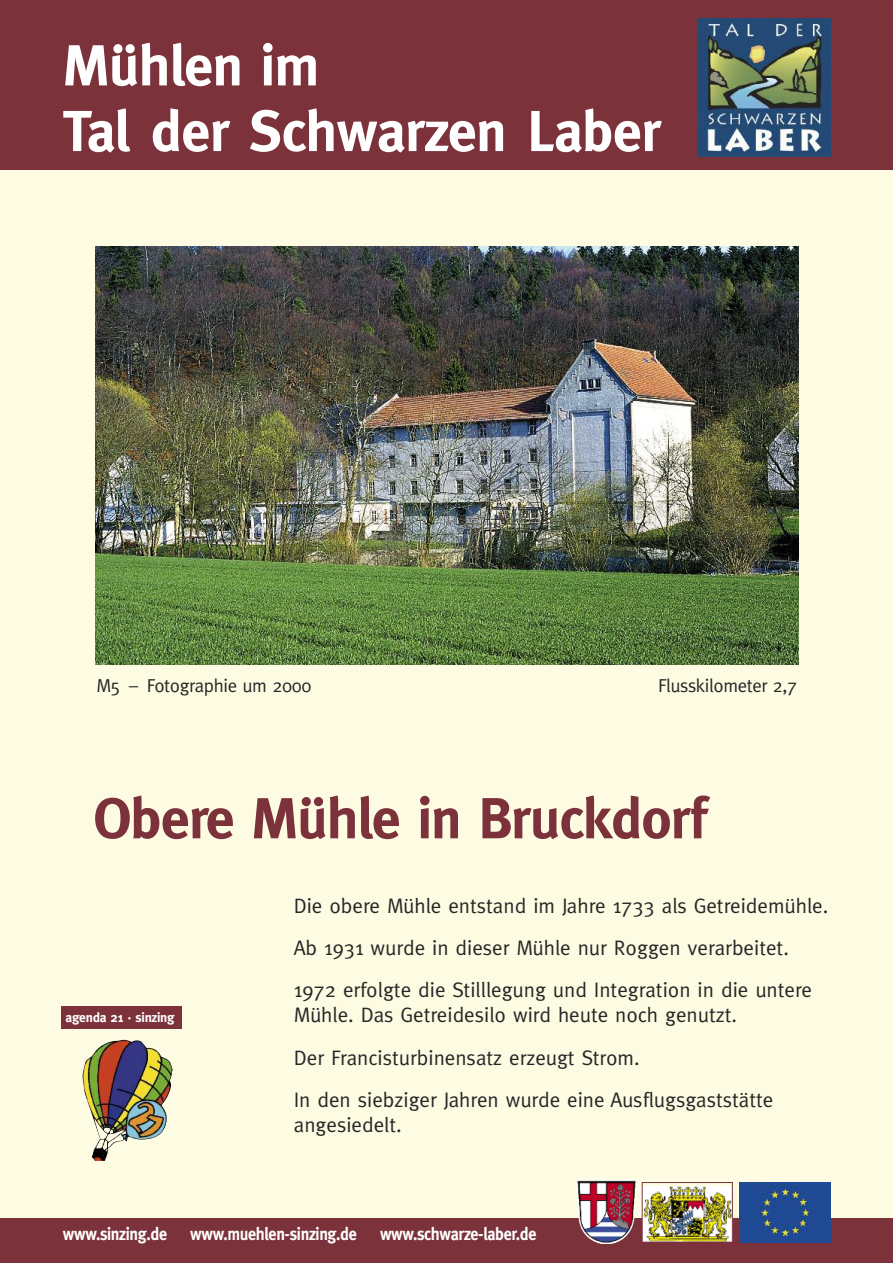
<style>
.page{position:relative;width:893px;height:1263px;background:#fdfce2}
.page>*{position:absolute;margin:0;border:0;box-sizing:border-box;transform-origin:0 0}
.t1{font:700 57.75px/65.6px "Meta";letter-spacing:-.015em;color:#fff}
.t2{font:700 57.75px "Meta";letter-spacing:-.02em;color:#7c323a}
.t3{font:21px/42.2px "Meta";color:#272627}
.t4{font:18.75px "Meta";letter-spacing:-.02em;color:#272627}
.t5{font:700 18px "Meta";letter-spacing:-.02em;color:#fff;scale:.9 1}
.t6{font:700 13.5px "Meta";letter-spacing:-.02em;color:#fff}
</style>
<div class="page">
<div style="left:0;top:0;width:893px;height:170px;background:#7c323a"></div>
<img style="left:698px;top:19px;width:132px;height:137px">
<img style="left:95px;top:247px;width:703px;height:418px">
<div style="left:0;top:1218px;width:893px;height:45px;background:#7c323a"></div>
<img style="left:739px;top:1182px;width:91px;height:60px">
<img style="left:644px;top:1186px;width:87px;height:54px">
<div style="left:642px;top:1182px;width:91px;height:60px;border:1px solid #7c323a"></div>
<img style="left:579px;top:1218px;width:55px;height:26px">
<div style="left:61px;top:1006px;width:120px;height:22px;background:#7c323a"></div>
<img style="left:104px;top:1048px;width:69px;height:84px">
<h1 class="t1" style="left:63px;top:33px;width:599px">Mühlen im<br>Tal der Schwarzen Laber</h1>
<p class="t4" style="left:96px;top:675px;width:217px">M5 – Fotographie um 2000</p>
<p class="t4" style="left:658px;top:675px;width:141px">Flusskilometer 2,7</p>
<h1 class="t2" style="left:94px;top:784px;width:614px">Obere Mühle in Bruckdorf</h1>
<p class="t6" style="left:66px;top:1009px;width:110px">agenda 21 · sinzing</p>
<p class="t3" style="left:294px;top:884px;width:536px">Die obere Mühle entstand im Jahre 1733 als Getreidemühle.<br>Ab 1931 wurde in dieser Mühle nur Roggen verarbeitet.<br>1972 erfolgte die Stilllegung und Integration in die untere</p>
<p class="t3" style="left:294px;top:994px;width:481px">Mühle. Das Getreidesilo wird heute noch genutzt.<br>Der Francisturbinensatz erzeugt Strom.<br>In den siebziger Jahren wurde eine Ausflugsgaststätte</p>
<p class="t3" style="left:294px;top:1103px;width:109px">angesiedelt.</p>
<p class="t5" style="left:63px;top:1223px;width:117px">www.sinzing.de</p>
<p class="t5" style="left:190px;top:1223px;width:187px">www.muehlen-sinzing.de</p>
<p class="t5" style="left:380px;top:1223px;width:176px">www.schwarze-laber.de</p>
</div>
